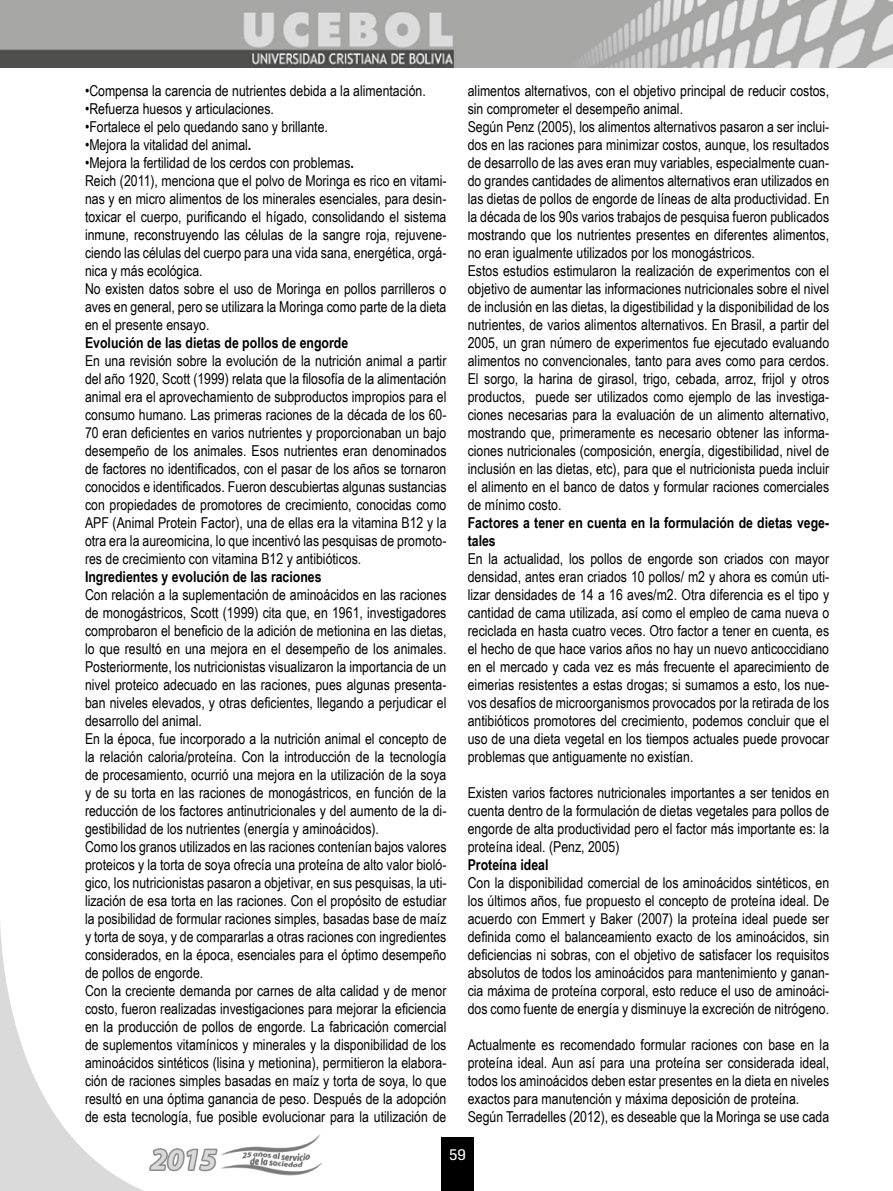
<style>
.page{position:relative;width:893px;height:1191px;background:#fff}
.page>*{position:absolute;margin:0;border:0;box-sizing:border-box;transform-origin:0 0}
.t1{font:15px/18px "Arial Narrow";color:#000}
.t2{font:700 15px/18px "Arial Narrow";color:#000}
.t3{font:15px "Flama Basic";color:#fff}
.s1{font-weight:700}
</style>
<div class="page">
<div style="left:441px;top:1137px;width:32px;height:54px;background:#000"></div>
<img style="left:243px;top:1134px;width:78px;height:42px">
<svg style="left:18px;top:1034px;width:225px;height:157px"></svg>
<svg style="left:0;top:925px;width:18px;height:266px"></svg>
<img style="left:0;top:0;width:893px;height:67px">
<p class="t1" style="left:85px;top:82px;width:342px">•Compensa la carencia de nutrientes debida a la alimentación.</p>
<p class="t1" style="left:85px;top:100px;width:190px">•Refuerza huesos y articulaciones.</p>
<p class="t1" style="left:85px;top:118px;width:244px">•Fortalece el pelo quedando sano y brillante.</p>
<p class="t1" style="left:85px;top:136px;width:168px">•Mejora la vitalidad del animal<span class="s1">.</span></p>
<p class="t1" style="left:85px;top:154px;width:363px">•Mejora la fertilidad de los cerdos con problemas<span class="s1">.<br></span>Reich (2011), menciona que el polvo de Moringa es rico en vitami&shy;nas y en micro alimentos de los minerales esenciales, para desin&shy;toxicar el cuerpo, purificando el hígado, consolidando el sistema inmune, reconstruyendo las células de la sangre roja, rejuvene&shy;ciendo las células del cuerpo para una vida sana, energética, orgá&shy;nica y más ecológica.<br>No existen datos sobre el uso de Moringa en pollos parrilleros o aves en general, pero se utilizara la Moringa como parte de la dieta en el presente ensayo.</p>
<p class="t2" style="left:85px;top:334px;width:265px">Evolución de las dietas de pollos de engorde</p>
<p class="t1" style="left:85px;top:352px;width:363px;text-align:justify">En una revisión sobre la evolución de la nutrición animal a partir del año 1920, Scott (1999) relata que la filosofía de la alimentación animal era el aprovechamiento de subproductos impropios para el consumo humano. Las primeras raciones de la década de los 60- 70 eran deficientes en varios nutrientes y proporcionaban un bajo desempeño de los animales. Esos nutrientes eran denominados de factores no identificados, con el pasar de los años se tornaron conocidos e identificados. Fueron descubiertas algunas sustancias con propiedades de promotores de crecimiento, conocidas como APF (Animal Protein Factor), una de ellas era la vitamina B12 y la otra era la aureomicina, lo que incentivó las pesquisas de promoto&shy;res de crecimiento con vitamina B12 y antibióticos.</p>
<p class="t2" style="left:85px;top:568px;width:238px">Ingredientes y evolución de las raciones</p>
<p class="t1" style="left:85px;top:586px;width:363px">Con relación a la suplementación de aminoácidos en las raciones de monogástricos, Scott (1999) cita que, en 1961, investigadores comprobaron el beneficio de la adición de metionina en las dietas, lo que resultó en una mejora en el desempeño de los animales.<br>Posteriormente, los nutricionistas visualizaron la importancia de un nivel proteico adecuado en las raciones, pues algunas presenta&shy;ban niveles elevados, y otras deficientes, llegando a perjudicar el desarrollo del animal.<br>En la época, fue incorporado a la nutrición animal el concepto de la relación caloria/proteína. Con la introducción de la tecnología de procesamiento, ocurrió una mejora en la utilización de la soya y de su torta en las raciones de monogástricos, en función de la reducción de los factores antinutricionales y del aumento de la di&shy;gestibilidad de los nutrientes (energía y aminoácidos).<br>Como los granos utilizados en las raciones contenían bajos valores proteicos y la torta de soya ofrecía una proteína de alto valor bioló&shy;gico, los nutricionistas pasaron a objetivar, en sus pesquisas, la uti&shy;lización de esa torta en las raciones. Con el propósito de estudiar la posibilidad de formular raciones simples, basadas base de maíz y torta de soya, y de compararlas a otras raciones con ingredientes considerados, en la época, esenciales para el óptimo desempeño de pollos de engorde.<br>Con la creciente demanda por carnes de alta calidad y de menor costo, fueron realizadas investigaciones para mejorar la eficiencia en la producción de pollos de engorde. La fabricación comercial de suplementos vitamínicos y minerales y la disponibilidad de los aminoácidos sintéticos (lisina y metionina), permitieron la elabora&shy;ción de raciones simples basadas en maíz y torta de soya, lo que resultó en una óptima ganancia de peso. Después de la adopción de esta tecnología, fue posible evolucionar para la utilización de</p>
<p class="t1" style="left:468px;top:82px;width:363px">alimentos alternativos, con el objetivo principal de reducir costos, sin comprometer el desempeño animal.<br>Según Penz (2005), los alimentos alternativos pasaron a ser inclui&shy;dos en las raciones para minimizar costos, aunque, los resultados de desarrollo de las aves eran muy variables, especialmente cuan&shy;do grandes cantidades de alimentos alternativos eran utilizados en las dietas de pollos de engorde de líneas de alta productividad. En la década de los 90s varios trabajos de pesquisa fueron publicados mostrando que los nutrientes presentes en diferentes alimentos, no eran igualmente utilizados por los monogástricos.<br>Estos estudios estimularon la realización de experimentos con el objetivo de aumentar las informaciones nutricionales sobre el nivel de inclusión en las dietas, la digestibilidad y la disponibilidad de los nutrientes, de varios alimentos alternativos. En Brasil, a partir del 2005, un gran número de experimentos fue ejecutado evaluando alimentos no convencionales, tanto para aves como para cerdos.<br>El sorgo, la harina de girasol, trigo, cebada, arroz, frijol y otros productos, puede ser utilizados como ejemplo de las investiga&shy;ciones necesarias para la evaluación de un alimento alternativo, mostrando que, primeramente es necesario obtener las informa&shy;ciones nutricionales (composición, energía, digestibilidad, nivel de inclusión en las dietas, etc), para que el nutricionista pueda incluir el alimento en el banco de datos y formular raciones comerciales de mínimo costo.</p>
<p class="t2" style="left:468px;top:514px;width:363px">Factores a tener en cuenta en la formulación de dietas vege&shy;tales</p>
<p class="t1" style="left:468px;top:550px;width:363px;text-align:justify">En la actualidad, los pollos de engorde son criados con mayor densidad, antes eran criados 10 pollos/ m2 y ahora es común uti&shy;lizar densidades de 14 a 16 aves/m2. Otra diferencia es el tipo y cantidad de cama utilizada, así como el empleo de cama nueva o reciclada en hasta cuatro veces. Otro factor a tener en cuenta, es el hecho de que hace varios años no hay un nuevo anticoccidiano en el mercado y cada vez es más frecuente el aparecimiento de eimerias resistentes a estas drogas; si sumamos a esto, los nue&shy;vos desafíos de microorganismos provocados por la retirada de los antibióticos promotores del crecimiento, podemos concluir que el uso de una dieta vegetal en los tiempos actuales puede provocar problemas que antiguamente no existían.</p>
<p class="t1" style="left:468px;top:784px;width:363px;text-align:justify">Existen varios factores nutricionales importantes a ser tenidos en cuenta dentro de la formulación de dietas vegetales para pollos de engorde de alta productividad pero el factor más importante es: la proteína ideal. (Penz, 2005)</p>
<p class="t2" style="left:468px;top:856px;width:82px">Proteína ideal</p>
<p class="t1" style="left:468px;top:874px;width:363px;text-align:justify">Con la disponibilidad comercial de los aminoácidos sintéticos, en los últimos años, fue propuesto el concepto de proteína ideal. De acuerdo con Emmert y Baker (2007) la proteína ideal puede ser definida como el balanceamiento exacto de los aminoácidos, sin deficiencias ni sobras, con el objetivo de satisfacer los requisitos absolutos de todos los aminoácidos para mantenimiento y ganan&shy;cia máxima de proteína corporal, esto reduce el uso de aminoáci&shy;dos como fuente de energía y disminuye la excreción de nitrógeno.</p>
<p class="t1" style="left:468px;top:1036px;width:363px">Actualmente es recomendado formular raciones con base en la proteína ideal. Aun así para una proteína ser considerada ideal, todos los aminoácidos deben estar presentes en la dieta en niveles exactos para manutención y máxima deposición de proteína.<br>Según Terradelles (2012), es deseable que la Moringa se use cada</p>
<p class="t3" style="left:449px;top:1143px;width:18px">59</p>
</div>
